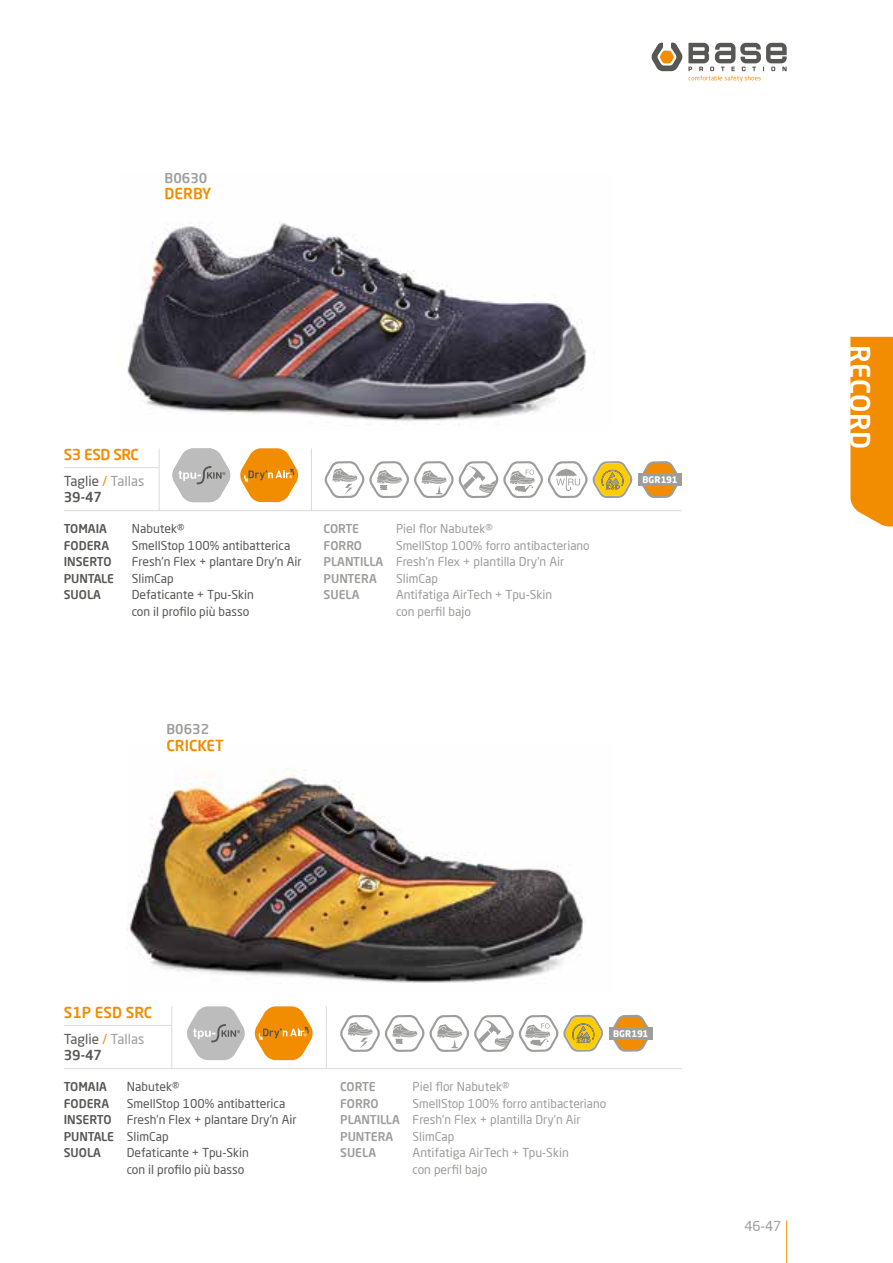
<style>
.page{position:relative;width:893px;height:1263px;background:#fff}
.page>*{position:absolute;margin:0;border:0;box-sizing:border-box;transform-origin:0 0}
.t1{font:500 27px "Neo Sans Pro";letter-spacing:.02em;color:#fff}
.t2{font:500 15px "Neo Sans Pro";color:#f28c00}
.t3{font:13.5px/16.5px "Neo Sans Pro";color:#575756}
.t4{font:500 13.5px "Neo Sans Pro";color:#9d9d9c}
.t5{font:13.5px "Neo Sans Pro";color:#9d9d9c}
.t6{font:12.15px/16.5px "Neo Sans Pro";color:#575756}
.t7{font:12.15px/16.5px "Neo Sans Pro";color:#9d9d9c}
.t8{font:12px "Neo Sans Pro";color:#9d9d9c}
.t9{font:500 12px/16.5px "Neo Sans Pro";color:#575756}
.t10{font:500 12px/16.5px "Neo Sans Pro";color:#9d9d9c}
.t11{font:700 9px "Neo Sans Pro";letter-spacing:.01em;color:#fff}
.s1{color:#f28c00}
.s2{color:#9d9d9c}
.s3{font-weight:500}
</style>
<div class="page">
<hr style="left:786px;top:1220px;width:1px;height:43px;background:#f28c00">
<div style="left:850px;top:337px;width:43px;height:189px;background:#f28c00"></div>
<svg style="left:651px;top:42px;width:136px;height:40px"></svg>
<img style="left:127px;top:222px;width:460px;height:203px">
<hr style="left:159px;top:448px;width:1px;height:63px;background:#dadada">
<hr style="left:311px;top:448px;width:1px;height:63px;background:#dadada">
<hr style="left:64px;top:510px;width:618px;height:1px;background:#dadada">
<hr style="left:64px;top:467px;width:95px;height:1px;background:#dadada">
<svg style="left:172px;top:448px;width:59px;height:54px"></svg>
<svg style="left:324px;top:461px;width:309px;height:37px"></svg>
<svg style="left:240px;top:448px;width:58px;height:54px"></svg>
<img style="left:126px;top:768px;width:458px;height:215px">
<hr style="left:171px;top:1006px;width:1px;height:63px;background:#dadada">
<hr style="left:326px;top:1006px;width:1px;height:63px;background:#dadada">
<hr style="left:64px;top:1068px;width:618px;height:1px;background:#dadada">
<hr style="left:64px;top:1025px;width:107px;height:1px;background:#dadada">
<svg style="left:187px;top:1006px;width:58px;height:54px"></svg>
<svg style="left:340px;top:1015px;width:263px;height:37px"></svg>
<svg style="left:254px;top:1006px;width:59px;height:54px"></svg>
<svg style="left:640px;top:461px;width:40px;height:37px"></svg>
<div style="left:638px;top:474px;width:44px;height:12px;background:#9d9d9c"></div>
<svg style="left:613px;top:1015px;width:35px;height:37px"></svg>
<div style="left:609px;top:1027px;width:43px;height:13px;background:#9d9d9c"></div>
<p class="t4" style="left:165px;top:169px;width:44px">B0630</p>
<p class="t2" style="left:165px;top:184px;width:48px">DERBY</p>
<p class="t2" style="left:64px;top:445px;width:77px">S3 ESD SRC</p>
<p class="t3" style="left:64px;top:472px;width:82px">Taglie <span class="s1">/</span> <span class="s2">Tallas<br></span><span class="s3">39-47</span></p>
<p class="t9" style="left:64px;top:520px;width:52px">TOMAIA<br>FODERA<br>INSERTO<br>PUNTALE<br>SUOLA</p>
<p class="t7" style="left:396px;top:520px;width:98px">Piel flor Nabutek®</p>
<p class="t6" style="left:132px;top:520px;width:171px">Nabutek®<br>SmellStop 100% antibatterica<br>Fresh’n Flex + plantare Dry’n Air<br>SlimCap<br>Defaticante + Tpu-Skin<br>con il profilo più basso</p>
<p class="t10" style="left:324px;top:520px;width:61px">CORTE<br>FORRO<br>PLANTILLA<br>PUNTERA<br>SUELA</p>
<p class="t8" style="left:396px;top:538px;width:195px">SmellStop 100% forro antibacteriano</p>
<p class="t7" style="left:396px;top:553px;width:170px">Fresh’n Flex + plantilla Dry’n Air<br>SlimCap<br>Antifatiga AirTech + Tpu-Skin con perfil bajo</p>
<p class="t4" style="left:166px;top:721px;width:44px">B0632</p>
<p class="t2" style="left:166px;top:736px;width:59px">CRICKET</p>
<p class="t11" style="left:642px;top:474px;width:37px">BGR191</p>
<h1 class="t1" style="left:877px;top:345px;width:105px;rotate:90deg">RECORD</h1>
<p class="t2" style="left:64px;top:1003px;width:90px">S1P ESD SRC</p>
<p class="t3" style="left:64px;top:1030px;width:82px">Taglie <span class="s1">/</span> <span class="s2">Tallas<br></span><span class="s3">39-47</span></p>
<p class="t11" style="left:613px;top:1028px;width:37px">BGR191</p>
<p class="t6" style="left:127px;top:1078px;width:171px">Nabutek®<br>SmellStop 100% antibatterica<br>Fresh’n Flex + plantare Dry’n Air<br>SlimCap<br>Defaticante + Tpu-Skin<br>con il profilo più basso</p>
<p class="t7" style="left:413px;top:1078px;width:98px">Piel flor Nabutek®</p>
<p class="t9" style="left:64px;top:1078px;width:52px">TOMAIA<br>FODERA<br>INSERTO<br>PUNTALE<br>SUOLA</p>
<p class="t10" style="left:340px;top:1078px;width:61px">CORTE<br>FORRO<br>PLANTILLA<br>PUNTERA<br>SUELA</p>
<p class="t8" style="left:413px;top:1096px;width:195px">SmellStop 100% forro antibacteriano</p>
<p class="t7" style="left:413px;top:1111px;width:170px">Fresh’n Flex + plantilla Dry’n Air<br>SlimCap<br>Antifatiga AirTech + Tpu-Skin con perfil bajo</p>
<p class="t5" style="left:745px;top:1217px;width:38px">46-47</p>
</div>
